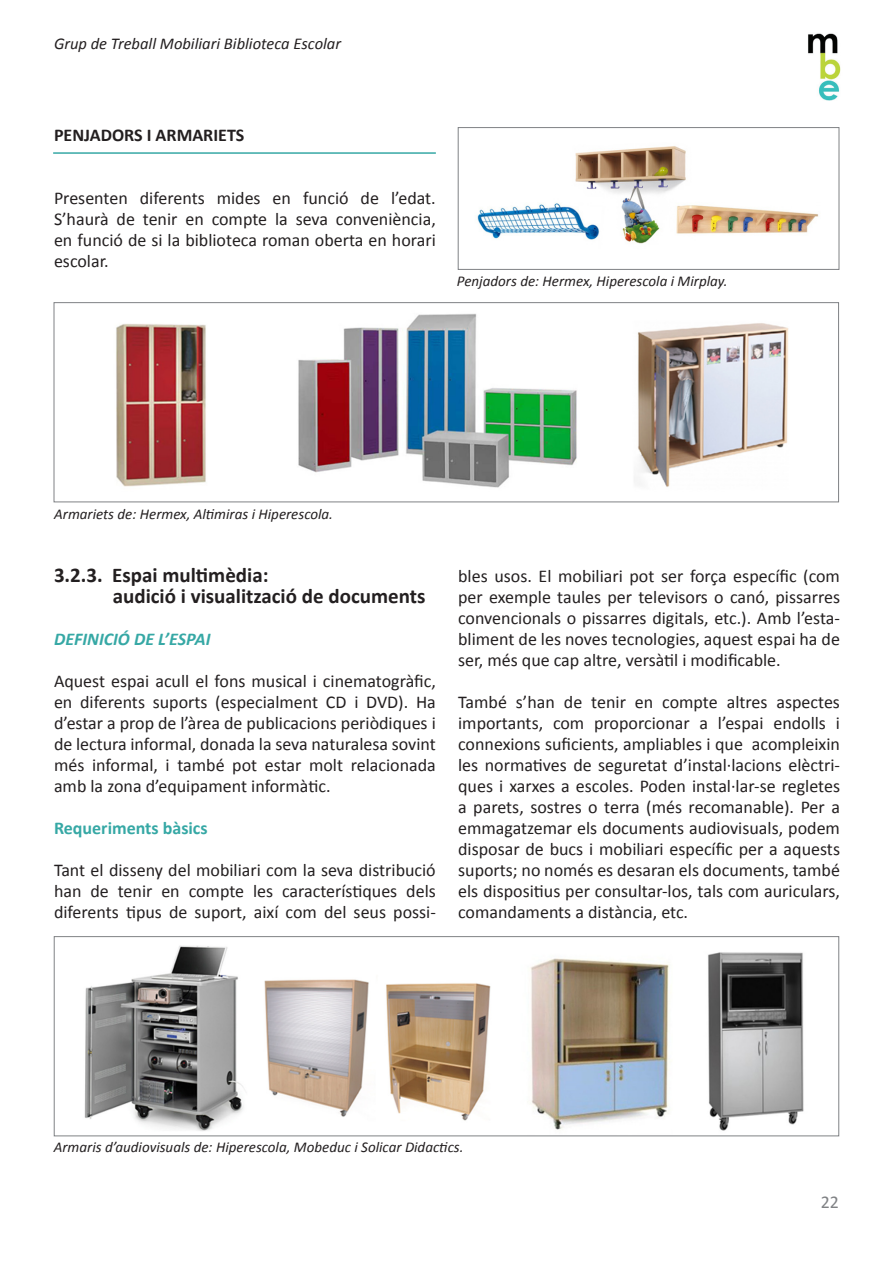
<style>
.page{position:relative;width:893px;height:1263px;background:#fff}
.page>*{position:absolute;margin:0;border:0;box-sizing:border-box;transform-origin:0 0}
.t1{font:700 21px "Calibri";color:#231f20}
.t2{font:18px/21px "Calibri";color:#231f20;text-align:justify}
.t3{font:700 18px "Calibri";color:#231f20}
.t4{font:italic 700 18px "Calibri";color:#36a8a5}
.t5{font:700 18px "Calibri";color:#36a8a5}
.t6{font:18px "Calibri";color:#808285}
.t7{font:italic 16.5px "Calibri";color:#231f20}
.t8{font:italic 15px "Calibri";color:#231f20}
</style>
<div class="page">
<img style="left:808px;top:33px;width:33px;height:68px">
<hr style="left:53px;top:152px;width:383px;height:2px;background:#36a8a5">
<img style="left:477px;top:146px;width:342px;height:98px">
<div style="left:458px;top:127px;width:381px;height:143px;border:1px solid #808285"></div>
<img style="left:116px;top:313px;width:673px;height:175px">
<div style="left:54px;top:302px;width:785px;height:200px;border:1px solid #808285"></div>
<img style="left:84px;top:945px;width:720px;height:186px">
<div style="left:54px;top:936px;width:785px;height:200px;border:1px solid #808285"></div>
<p class="t7" style="left:54px;top:32px;width:289px">Grup de Treball Mobiliari Biblioteca Escolar</p>
<p class="t3" style="left:54px;top:124px;width:192px">PENJADORS I ARMARIETS</p>
<p class="t2" style="left:54px;top:188px;width:383px">Presenten diferents mides en funció de l’edat.<br>S’haurà de tenir en compte la seva conveniència, en funció de si la biblioteca roman oberta en horari escolar.</p>
<p class="t8" style="left:457px;top:271px;width:272px">Penjadors de: Hermex, Hiperescola i Mirplay.</p>
<p class="t8" style="left:54px;top:504px;width:280px">Armariets de: Hermex, Altimiras i Hiperescola.</p>
<p class="t1" style="left:54px;top:562px;width:216px">3.2.3. Espai multimèdia:</p>
<p class="t1" style="left:113px;top:583px;width:314px">audició i visualització de documents</p>
<p class="t4" style="left:54px;top:628px;width:158px">DEFINICIÓ DE L’ESPAI</p>
<p class="t2" style="left:54px;top:671px;width:383px">Aquest espai acull el fons musical i cinematogràfic, en diferents suports (especialment CD i DVD). Ha d’estar a prop de l’àrea de publicacions periòdiques i de lectura informal, donada la seva naturalesa sovint més informal, i també pot estar molt relacionada amb la zona d’equipament informàtic.</p>
<p class="t5" style="left:54px;top:817px;width:155px">Requeriments bàsics</p>
<p class="t2" style="left:54px;top:860px;width:383px">Tant el disseny del mobiliari com la seva distribució han de tenir en compte les característiques dels diferents tipus de suport, així com del seus possi-</p>
<p class="t2" style="left:458px;top:566px;width:383px">bles usos. El mobiliari pot ser força específic (com</p>
<p class="t2" style="left:458px;top:587px;width:383px">per exemple taules per televisors o canó, pissarres</p>
<p class="t2" style="left:458px;top:608px;width:383px">convencionals o pissarres digitals, etc.). Amb l’esta&shy;bliment de les noves tecnologies, aquest espai ha de ser, més que cap altre, versàtil i modificable.</p>
<p class="t2" style="left:458px;top:692px;width:383px">També s’han de tenir en compte altres aspectes importants, com proporcionar a l’espai endolls i connexions suficients, ampliables i que acompleixin les normatives de seguretat d’instal·lacions elèctri&shy;ques i xarxes a escoles. Poden instal·lar-se regletes a parets, sostres o terra (més recomanable). Per a emmagatzemar els documents audiovisuals, podem disposar de bucs i mobiliari específic per a aquests suports; no només es desaran els documents, també els dispositius per consultar-los, tals com auriculars, comandaments a distància, etc.</p>
<p class="t8" style="left:54px;top:1137px;width:411px">Armaris d’audiovisuals de: Hiperescola, Mobeduc i Solicar Didactics.</p>
<p class="t6" style="left:821px;top:1191px;width:20px">22</p>
</div>
